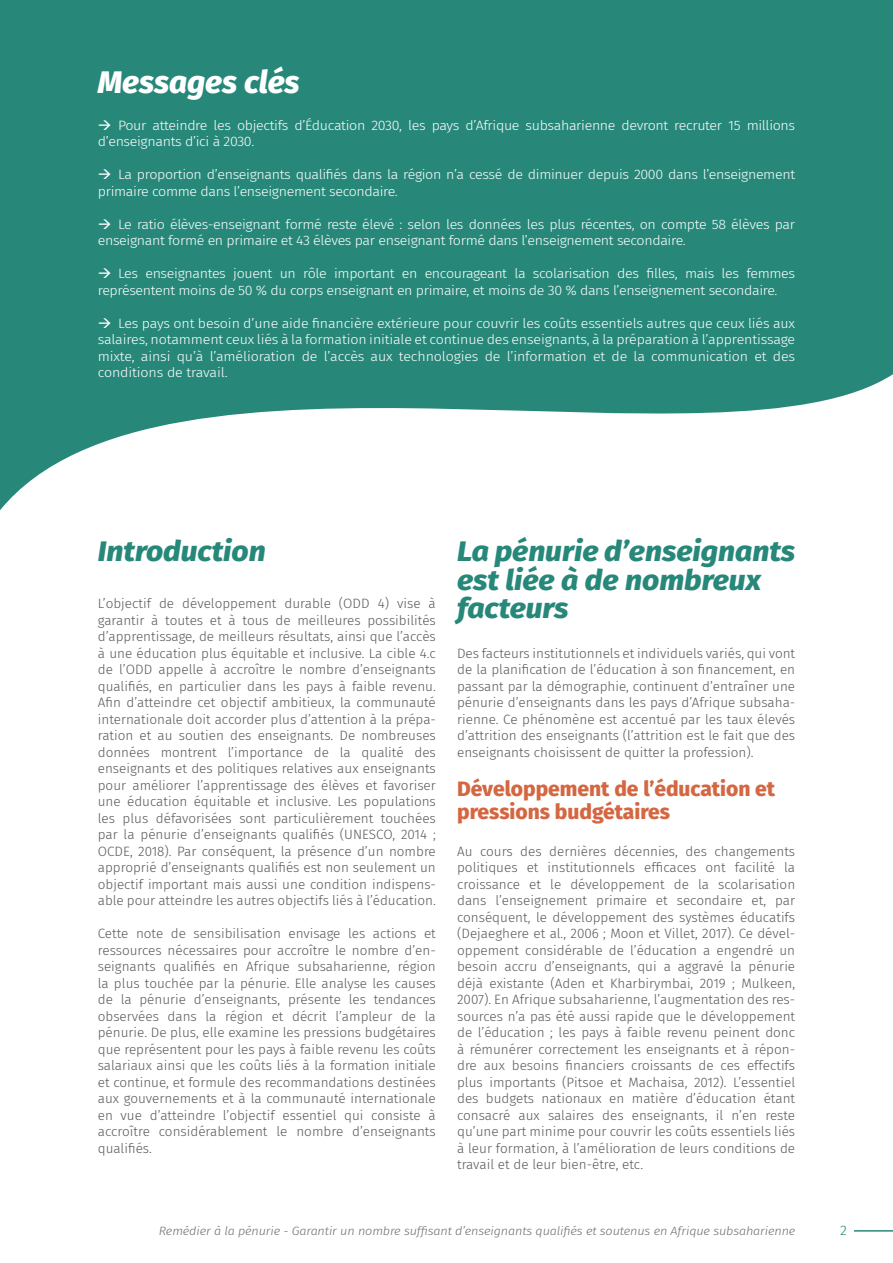
<style>
.page{position:relative;width:893px;height:1263px;background:#fff}
.page>*{position:absolute;margin:0;border:0;box-sizing:border-box;transform-origin:0 0}
.t1{font:italic 800 31.5px "Fira Sans";color:#fff}
.t2{font:italic 800 28.5px/28.5px "Fira Sans";color:#27887a;scale:1.06 1}
.t3{font:800 21px/22.5px "Fira Sans";color:#d46742}
.t4{font:300 13.5px/16.5px "Fira Sans";color:#57585a;text-align:justify}
.t5{font:300 13.5px/16.5px "Fira Sans";letter-spacing:-.025em;color:#fff;scale:1.06 1}
.t6{font:300 13.5px "Fira Sans";color:#27887a;scale:1.06 1}
.t7{font:italic 300 12px "Fira Sans";letter-spacing:-.01em;color:#6c6d70;scale:1.06 1}
</style>
<div class="page">
<hr style="left:854px;top:1230px;width:39px;height:1px;background:#27887a">
<svg style="left:0;top:0;width:893px;height:510px;fill:#27887a"></svg>
<svg style="left:111px;top:130px;width:15px;height:1px"></svg>
<svg style="left:111px;top:179px;width:15px;height:1px"></svg>
<svg style="left:111px;top:229px;width:15px;height:1px"></svg>
<svg style="left:111px;top:278px;width:15px;height:1px"></svg>
<svg style="left:111px;top:328px;width:15px;height:1px"></svg>
<h1 class="t1" style="left:98px;top:55px;width:203px">Messages clés</h1>
<p class="t5" style="left:98px;top:117px;width:659px">→ Pour atteindre les objectifs d’Éducation 2030, les pays d’Afrique subsaharienne devront recruter 15 millions d’enseignants d’ici à 2030.</p>
<p class="t5" style="left:98px;top:166px;width:659px">→ La proportion d’enseignants qualifiés dans la région n’a cessé de diminuer depuis 2000 dans l’enseignement primaire comme dans l’enseignement secondaire.</p>
<p class="t5" style="left:98px;top:216px;width:659px">→ Le ratio élèves-enseignant formé reste élevé : selon les données les plus récentes, on compte 58 élèves par enseignant formé en primaire et 43 élèves par enseignant formé dans l’enseignement secondaire.</p>
<p class="t5" style="left:98px;top:265px;width:659px">→ Les enseignantes jouent un rôle important en encourageant la scolarisation des filles, mais les femmes représentent moins de 50 % du corps enseignant en primaire, et moins de 30 % dans l’enseignement secondaire.</p>
<p class="t5" style="left:98px;top:315px;width:659px;text-align:justify">→ Les pays ont besoin d’une aide financière extérieure pour couvrir les coûts essentiels autres que ceux liés aux salaires, notamment ceux liés à la formation initiale et continue des enseignants, à la préparation à l’apprentissage mixte, ainsi qu’à l’amélioration de l’accès aux technologies de l’information et de la communication et des conditions de travail.</p>
<h2 class="t2" style="left:98px;top:535px;width:160px">Introduction</h2>
<p class="t4" style="left:98px;top:595px;width:340px">L’objectif de développement durable (ODD 4) vise à garantir à toutes et à tous de meilleures possibilités d’apprentissage, de meilleurs résultats, ainsi que l’accès à une éducation plus équitable et inclusive. La cible 4.c de l’ODD appelle à accroître le nombre d’enseignants qualifiés, en particulier dans les pays à faible revenu.<br>Afin d’atteindre cet objectif ambitieux, la communauté internationale doit accorder plus d’attention à la prépa&shy;ration et au soutien des enseignants. De nombreuses données montrent l’importance de la qualité des enseignants et des politiques relatives aux enseignants pour améliorer l’apprentissage des élèves et favoriser une éducation équitable et inclusive. Les populations les plus défavorisées sont particulièrement touchées par la pénurie d’enseignants qualifiés (UNESCO, 2014 ; OCDE, 2018). Par conséquent, la présence d’un nombre approprié d’enseignants qualifiés est non seulement un objectif important mais aussi une condition indispens&shy;able pour atteindre les autres objectifs liés à l’éducation.</p>
<p class="t4" style="left:98px;top:925px;width:340px">Cette note de sensibilisation envisage les actions et ressources nécessaires pour accroître le nombre d’en&shy;seignants qualifiés en Afrique subsaharienne, région la plus touchée par la pénurie. Elle analyse les causes de la pénurie d’enseignants, présente les tendances observées dans la région et décrit l’ampleur de la pénurie. De plus, elle examine les pressions budgétaires que représentent pour les pays à faible revenu les coûts salariaux ainsi que les coûts liés à la formation initiale et continue, et formule des recommandations destinées aux gouvernements et à la communauté internationale en vue d’atteindre l’objectif essentiel qui consiste à accroître considérablement le nombre d’enseignants qualifiés.</p>
<h2 class="t2" style="left:457px;top:535px;width:320px">La pénurie d’enseignants est liée à de nombreux facteurs</h2>
<p class="t4" style="left:457px;top:645px;width:340px">Des facteurs institutionnels et individuels variés, qui vont de la planification de l’éducation à son financement, en passant par la démographie, continuent d’entraîner une pénurie d’enseignants dans les pays d’Afrique subsaha&shy;rienne. Ce phénomène est accentué par les taux élevés d’attrition des enseignants (l’attrition est le fait que des enseignants choisissent de quitter la profession).</p>
<h3 class="t3" style="left:457px;top:776px;width:320px">Développement de l’éducation et pressions budgétaires</h3>
<p class="t4" style="left:457px;top:843px;width:340px">Au cours des dernières décennies, des changements politiques et institutionnels efficaces ont facilité la croissance et le développement de la scolarisation dans l’enseignement primaire et secondaire et, par conséquent, le développement des systèmes éducatifs (Dejaeghere et al., 2006 ; Moon et Villet, 2017). Ce dével&shy;oppement considérable de l’éducation a engendré un besoin accru d’enseignants, qui a aggravé la pénurie déjà existante (Aden et Kharbirymbai, 2019 ; Mulkeen, 2007). En Afrique subsaharienne, l’augmentation des res&shy;sources n’a pas été aussi rapide que le développement de l’éducation ; les pays à faible revenu peinent donc à rémunérer correctement les enseignants et à répon&shy;dre aux besoins financiers croissants de ces effectifs plus importants (Pitsoe et Machaisa, 2012). L’essentiel des budgets nationaux en matière d’éducation étant consacré aux salaires des enseignants, il n’en reste qu’une part minime pour couvrir les coûts essentiels liés à leur formation, à l’amélioration de leurs conditions de travail et de leur bien-être, etc.</p>
<p class="t7" style="left:159px;top:1223px;width:602px">Remédier à la pénurie - Garantir un nombre suffisant d’enseignants qualifiés et soutenus en Afrique subsaharienne</p>
<p class="t6" style="left:840px;top:1221px;width:8px">2</p>
</div>
